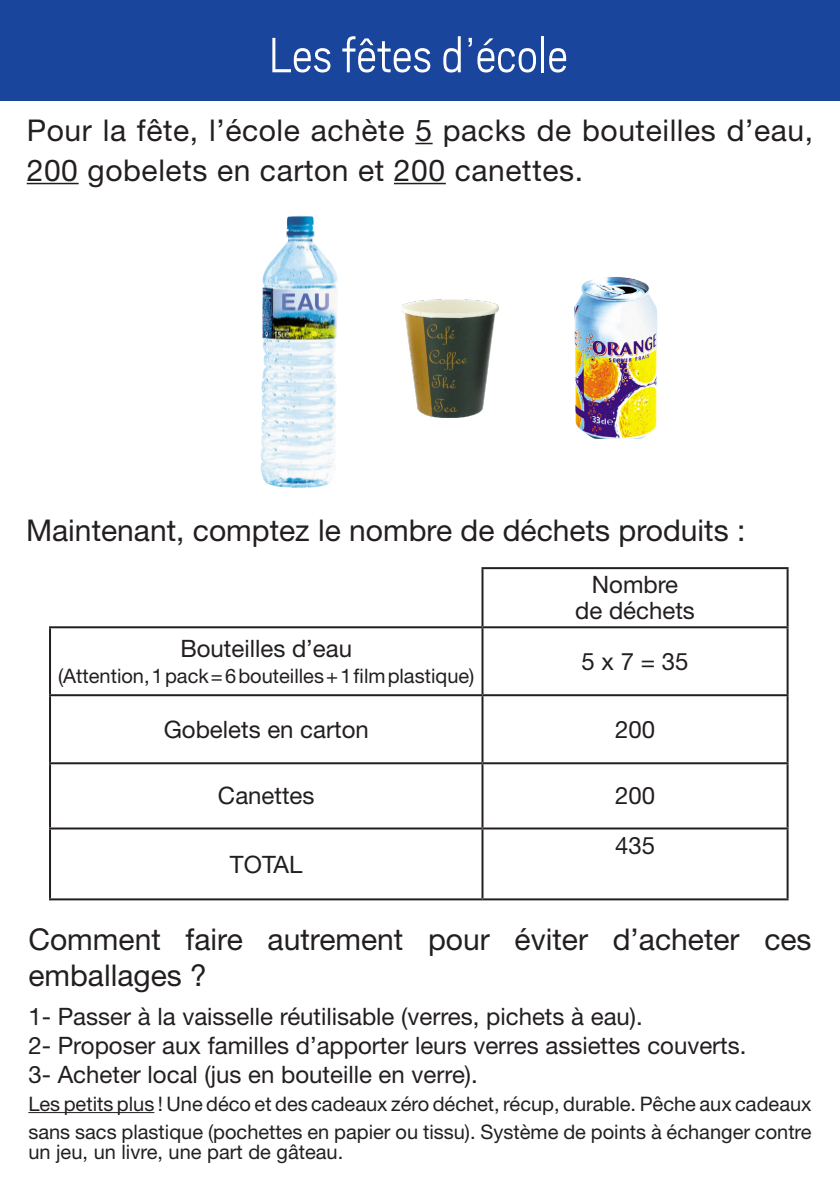
<style>
.page{position:relative;width:840px;height:1191px;background:#fff}
.page>*{position:absolute;margin:0;border:0;box-sizing:border-box;transform-origin:0 0}
.t1{font:300 55px "Scout";color:#fff;scale:.91 1}
.t2{font:30px/36px "Helvetica Neue LT Std";color:#231f20}
.t3{font:30px/40px "Helvetica Neue LT Std";letter-spacing:.02em;color:#231f20}
.t4{font:24px "Helvetica Neue LT Std";color:#231f20}
.t5{font:20px/28px "Helvetica Neue LT Std";color:#231f20}
</style>
<div class="page">
<hr style="left:481px;top:567px;width:307px;height:2px;background:#231f20">
<hr style="left:786px;top:569px;width:2px;height:57px;background:#231f20">
<hr style="left:49px;top:628px;width:2px;height:66px;background:#231f20">
<hr style="left:482px;top:626px;width:306px;height:2px;background:#231f20">
<hr style="left:481px;top:628px;width:2px;height:66px;background:#231f20">
<hr style="left:786px;top:628px;width:2px;height:66px;background:#231f20">
<hr style="left:49px;top:694px;width:433px;height:2px;background:#231f20">
<hr style="left:49px;top:696px;width:2px;height:66px;background:#231f20">
<hr style="left:482px;top:694px;width:306px;height:2px;background:#231f20">
<hr style="left:481px;top:696px;width:2px;height:66px;background:#231f20">
<hr style="left:786px;top:696px;width:2px;height:66px;background:#231f20">
<hr style="left:49px;top:762px;width:433px;height:2px;background:#231f20">
<hr style="left:49px;top:764px;width:2px;height:63px;background:#231f20">
<hr style="left:482px;top:762px;width:306px;height:2px;background:#231f20">
<hr style="left:481px;top:764px;width:2px;height:63px;background:#231f20">
<hr style="left:786px;top:764px;width:2px;height:63px;background:#231f20">
<hr style="left:49px;top:827px;width:433px;height:2px;background:#231f20">
<hr style="left:49px;top:829px;width:2px;height:69px;background:#231f20">
<hr style="left:482px;top:827px;width:306px;height:2px;background:#231f20">
<hr style="left:481px;top:829px;width:2px;height:69px;background:#231f20">
<hr style="left:786px;top:829px;width:2px;height:69px;background:#231f20">
<hr style="left:49px;top:898px;width:433px;height:2px;background:#231f20">
<hr style="left:482px;top:898px;width:306px;height:2px;background:#231f20">
<hr style="left:481px;top:569px;width:2px;height:57px;background:#231f20">
<hr style="left:49px;top:626px;width:433px;height:2px;background:#231f20">
<svg style="left:415px;top:143px;width:17px;height:1px"></svg>
<hr style="left:27px;top:183px;width:52px;height:1px;background:#231f20">
<hr style="left:393px;top:183px;width:52px;height:1px;background:#231f20">
<img style="left:260px;top:216px;width:77px;height:272px">
<img style="left:574px;top:277px;width:83px;height:162px">
<img style="left:401px;top:299px;width:97px;height:118px">
<hr style="left:28px;top:1112px;width:126px;height:1px;background:#231f20">
<div style="left:0;top:0;width:839px;height:100px;background:#1a459c"></div>
<p class="t1" style="left:268px;top:19px;width:330px">Les fêtes d’école</p>
<p class="t3" style="left:27px;top:109px;width:787px">Pour la fête, l’école achète 5 packs de bouteilles d’eau,<br>200 gobelets en carton et 200 canettes.</p>
<p class="t2" style="left:26px;top:512px;width:720px">Maintenant, comptez le nombre de déchets produits :</p>
<p class="t4" style="left:180px;top:634px;width:173px">Bouteilles d’eau</p>
<p class="t5" style="left:58px;top:661px;width:417px">(Attention, 1 pack = 6 bouteilles + 1 film plastique)</p>
<p class="t4" style="left:591px;top:570px;width:88px">Nombre</p>
<p class="t4" style="left:575px;top:596px;width:121px">de déchets</p>
<p class="t4" style="left:581px;top:647px;width:108px">5 x 7 = 35</p>
<p class="t4" style="left:164px;top:715px;width:206px">Gobelets en carton</p>
<p class="t4" style="left:614px;top:715px;width:42px">200</p>
<p class="t4" style="left:218px;top:781px;width:98px">Canettes</p>
<p class="t4" style="left:614px;top:781px;width:42px">200</p>
<p class="t4" style="left:230px;top:849px;width:74px">TOTAL</p>
<p class="t4" style="left:614px;top:830px;width:42px">435</p>
<p class="t2" style="left:28px;top:921px;width:784px">Comment faire autrement pour éviter d’acheter ces emballages ?</p>
<p class="t4" style="left:28px;top:1002px;width:615px">1- Passer à la vaisselle réutilisable (verres, pichets à eau).</p>
<p class="t4" style="left:28px;top:1031px;width:719px">2- Proposer aux familles d’apporter leurs verres assiettes couverts.</p>
<p class="t4" style="left:28px;top:1059px;width:450px">3- Acheter local (jus en bouteille en verre).</p>
<p class="t5" style="left:28px;top:1089px;width:784px">Les petits plus ! Une déco et des cadeaux zéro déchet, récup, durable. Pêche aux cadeaux sans sacs plastique (pochettes en papier ou tissu). Système de points à échanger contre</p>
<p class="t5" style="left:28px;top:1137px;width:316px">un jeu, un livre, une part de gâteau.</p>
</div>
